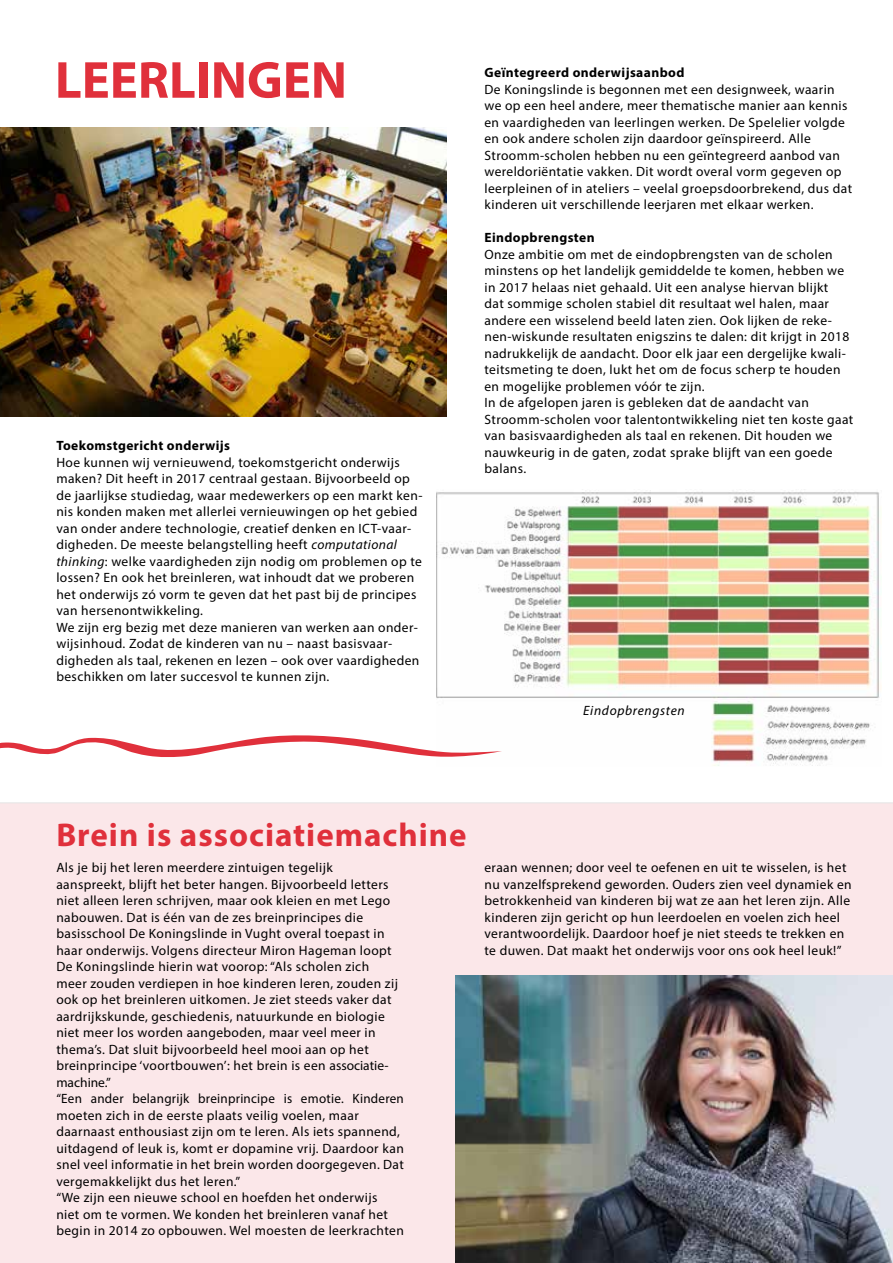
<style>
.page{position:relative;width:893px;height:1263px;background:#fff}
.page>*{position:absolute;margin:0;border:0;box-sizing:border-box;transform-origin:0 0}
.t1{font:700 52.5px "Myriad Pro";color:#e0303b}
.t2{font:700 33px "Myriad Pro";letter-spacing:.03em;color:#e0303b}
.t3{font:13.5px/16.5px "Myriad Pro";letter-spacing:.03em;color:#000}
.t4{font:700 13.5px "Myriad Pro";letter-spacing:.03em;color:#000}
.t5{font:italic 13.5px "Myriad Pro";letter-spacing:.05em;color:#000}
.s1{font-style:italic}
</style>
<div class="page">
<div style="left:0;top:803px;width:893px;height:460px;background:#fbe7e9"></div>
<img style="left:436px;top:489px;width:445px;height:277px">
<img style="left:455px;top:976px;width:438px;height:287px">
<img style="left:0;top:128px;width:446px;height:289px">
<svg style="left:0;top:733px;width:502px;height:27px"></svg>
<h1 class="t1" style="left:55px;top:46px;width:294px">LEERLINGEN</h1>
<p class="t4" style="left:56px;top:437px;width:175px">Toekomstgericht onderwijs</p>
<p class="t3" style="left:56px;top:454px;width:368px">Hoe kunnen wij vernieuwend, toekomstgericht onderwijs maken? Dit heeft in 2017 centraal gestaan. Bijvoorbeeld op de jaarlijkse studiedag, waar medewerkers op een markt ken&shy;nis konden maken met allerlei vernieuwingen op het gebied van onder andere technologie, creatief denken en ICT-vaar&shy;digheden. De meeste belangstelling heeft <span class="s1">computational thinking</span>: welke vaardigheden zijn nodig om problemen op te lossen? En ook het breinleren, wat inhoudt dat we proberen het onderwijs zó vorm te geven dat het past bij de principes van hersenontwikkeling.<br>We zijn erg bezig met deze manieren van werken aan onder&shy;wijsinhoud. Zodat de kinderen van nu – naast basisvaar&shy;digheden als taal, rekenen en lezen – ook over vaardigheden beschikken om later succesvol te kunnen zijn.</p>
<p class="t4" style="left:484px;top:64px;width:202px">Geïntegreerd onderwijsaanbod</p>
<p class="t3" style="left:484px;top:81px;width:369px">De Koningslinde is begonnen met een designweek, waarin we op een heel andere, meer thematische manier aan kennis en vaardigheden van leerlingen werken. De Spelelier volgde en ook andere scholen zijn daardoor geïnspireerd. Alle Stroomm-scholen hebben nu een geïntegreerd aanbod van wereldoriëntatie vakken. Dit wordt overal vorm gegeven op leerpleinen of in ateliers – veelal groepsdoorbrekend, dus dat kinderen uit verschillende leerjaren met elkaar werken.</p>
<p class="t4" style="left:484px;top:229px;width:112px">Eindopbrengsten</p>
<p class="t3" style="left:484px;top:246px;width:370px">Onze ambitie om met de eindopbrengsten van de scholen minstens op het landelijk gemiddelde te komen, hebben we in 2017 helaas niet gehaald. Uit een analyse hiervan blijkt<br>dat sommige scholen stabiel dit resultaat wel halen, maar andere een wisselend beeld laten zien. Ook lijken de reke&shy;nen-wiskunde resultaten enigszins te dalen: dit krijgt in 2018 nadrukkelijk de aandacht. Door elk jaar een dergelijke kwali&shy;teitsmeting te doen, lukt het om de focus scherp te houden en mogelijke problemen vóór te zijn.<br>In de afgelopen jaren is gebleken dat de aandacht van Stroomm-scholen voor talentontwikkeling niet ten koste gaat van basisvaardigheden als taal en rekenen. Dit houden we nauwkeurig in de gaten, zodat sprake blijft van een goede balans.</p>
<p class="t5" style="left:583px;top:702px;width:103px">Eindopbrengsten</p>
<h2 class="t2" style="left:56px;top:813px;width:412px">Brein is associatiemachine</h2>
<p class="t3" style="left:56px;top:859px;width:349px">Als je bij het leren meerdere zintuigen tegelijk aanspreekt, blijft het beter hangen. Bijvoorbeeld letters niet alleen leren schrijven, maar ook kleien en met Lego nabouwen. Dat is één van de zes breinprincipes die basisschool De Koningslinde in Vught overal toepast in haar onderwijs. Volgens directeur Miron Hageman loopt De Koningslinde hierin wat voorop: “Als scholen zich<br>meer zouden verdiepen in hoe kinderen leren, zouden zij ook op het breinleren uitkomen. Je ziet steeds vaker dat aardrijkskunde, geschiedenis, natuurkunde en biologie niet meer los worden aangeboden, maar veel meer in thema’s. Dat sluit bijvoorbeeld heel mooi aan op het breinprincipe ‘voortbouwen’: het brein is een associatie&shy;machine.”<br>“Een ander belangrijk breinprincipe is emotie. Kinderen moeten zich in de eerste plaats veilig voelen, maar daarnaast enthousiast zijn om te leren. Als iets spannend, uitdagend of leuk is, komt er dopamine vrij. Daardoor kan snel veel informatie in het brein worden doorgegeven. Dat vergemakkelijkt dus het leren.”<br>“We zijn een nieuwe school en hoefden het onderwijs niet om te vormen. We konden het breinleren vanaf het begin in 2014 zo opbouwen. Wel moesten de leerkrachten</p>
<p class="t3" style="left:484px;top:859px;width:369px">eraan wennen; door veel te oefenen en uit te wisselen, is het nu vanzelfsprekend geworden. Ouders zien veel dynamiek en betrokkenheid van kinderen bij wat ze aan het leren zijn. Alle kinderen zijn gericht op hun leerdoelen en voelen zich heel verantwoordelijk. Daardoor hoef je niet steeds te trekken en te duwen. Dat maakt het onderwijs voor ons ook heel leuk!”</p>
</div>
